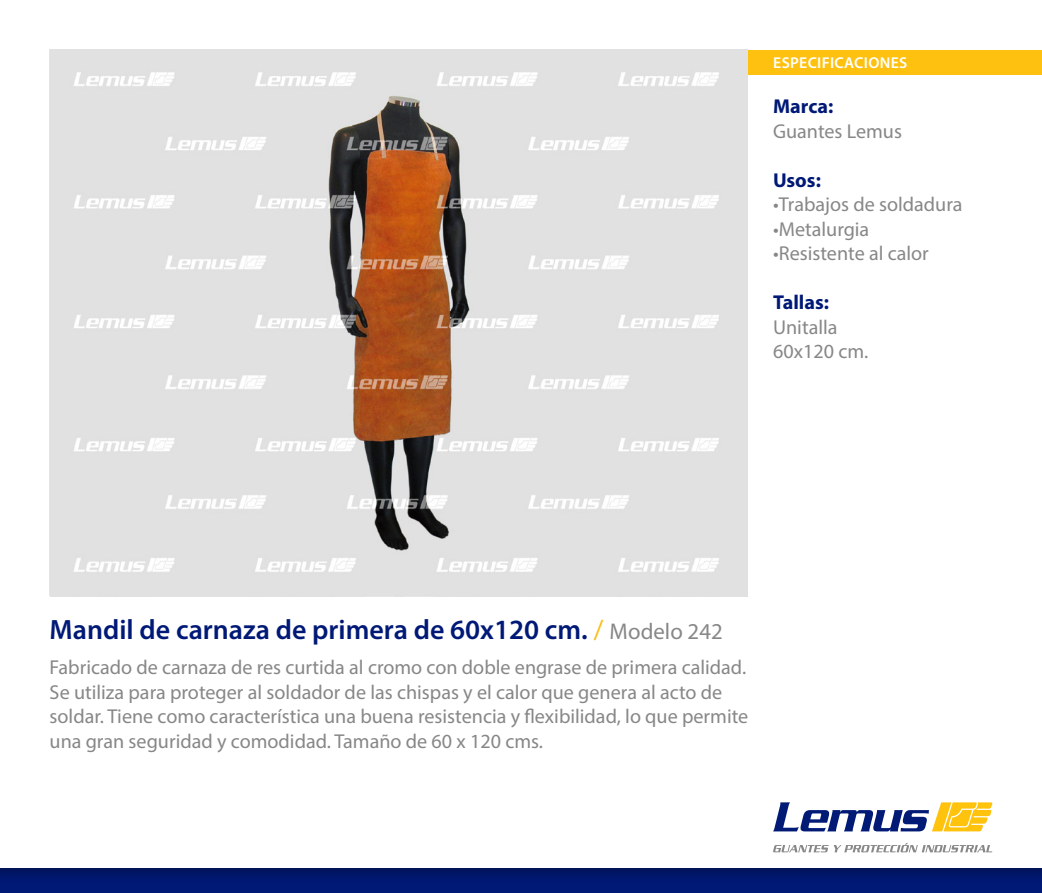
<style>
.page{position:relative;width:1042px;height:893px;background:#fff}
.page>*{position:absolute;margin:0;border:0;box-sizing:border-box;transform-origin:0 0}
.t1{font:600 28px "Myriad Pro";color:#001976}
.t2{font:20.12px/24.5px "Myriad Pro";color:#878787}
.t3{font:700 20.12px "Myriad Pro";color:#001976}
.t4{font:600 15.75px "Myriad Pro";letter-spacing:.02em;color:#fff}
.s1{font-weight:400;color:#fabe19}
.s2{font-weight:400;font-size:22.75px;color:#878787}
</style>
<div class="page">
<img style="left:50px;top:50px;width:697px;height:546px">
<img style="left:0;top:868px;width:1042px;height:25px">
<div style="left:748px;top:50px;width:294px;height:24px;background:#ffc10f"></div>
<svg style="left:773px;top:802px;width:219px;height:29px"></svg>
<svg style="left:773px;top:843px;width:219px;height:9px"></svg>
<p class="t4" style="left:773px;top:53px;width:136px">ESPECIFICACIONES</p>
<p class="t3" style="left:773px;top:93px;width:62px">Marca:</p>
<p class="t2" style="left:773px;top:118px;width:130px">Guantes Lemus</p>
<p class="t3" style="left:773px;top:167px;width:49px">Usos:</p>
<p class="t2" style="left:773px;top:192px;width:191px">•Trabajos de soldadura</p>
<p class="t2" style="left:773px;top:216px;width:98px">•Metalurgia</p>
<p class="t2" style="left:773px;top:241px;width:157px">•Resistente al calor</p>
<p class="t3" style="left:773px;top:289px;width:57px">Tallas:</p>
<p class="t2" style="left:773px;top:314px;width:97px">Unitalla<br>60x120 cm.</p>
<h1 class="t1" style="left:50px;top:612px;width:674px">Mandil de carnaza de primera de 60x120 cm. <span class="s1">/</span> <span class="s2">Modelo 242</span></h1>
<p class="t2" style="left:50px;top:655px;width:700px">Fabricado de carnaza de res curtida al cromo con doble engrase de primera calidad.<br>Se utiliza para proteger al soldador de las chispas y el calor que genera al acto de soldar. Tiene como característica una buena resistencia y flexibilidad, lo que permite una gran seguridad y comodidad. Tamaño de 60 x 120 cms.</p>
</div>
